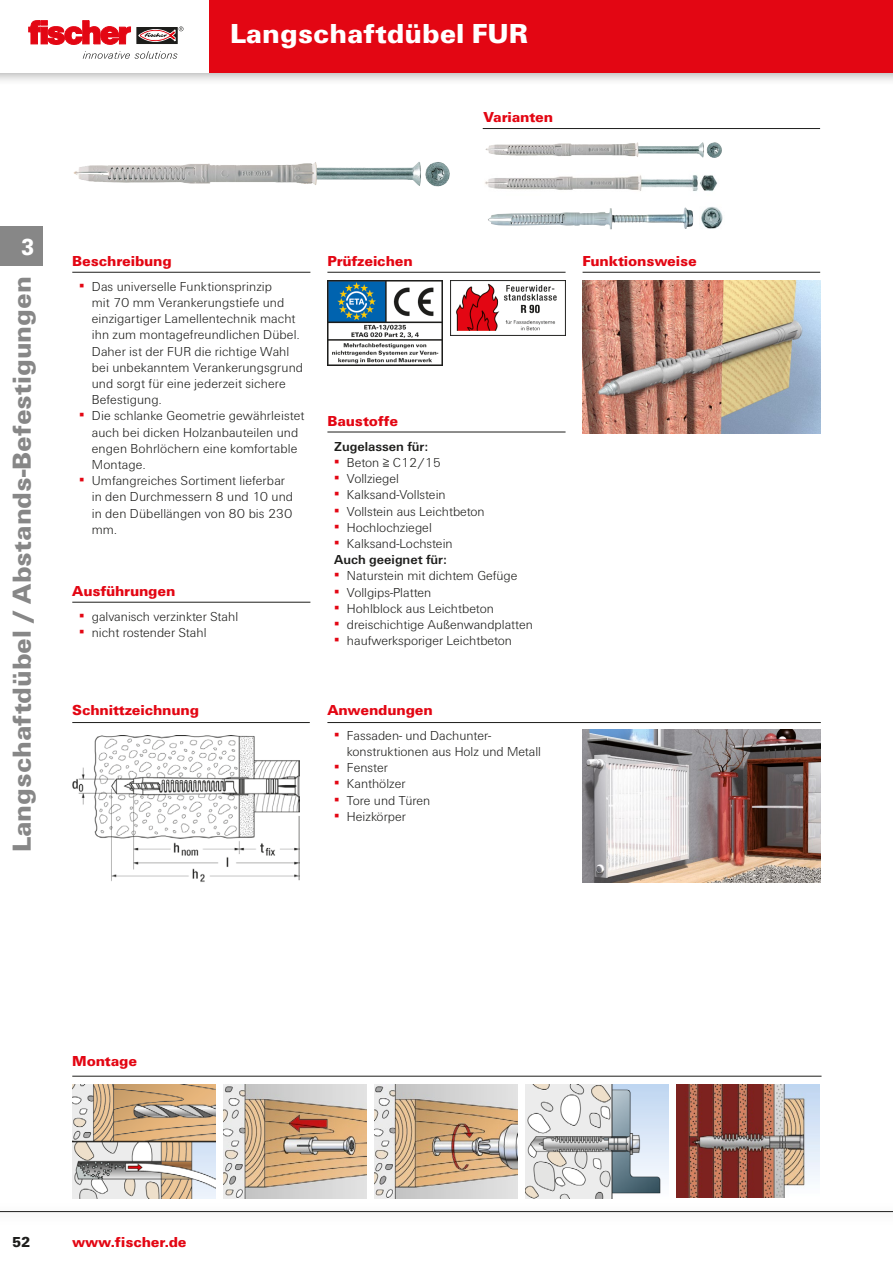
<style>
.page{position:relative;width:893px;height:1263px;background:#fff}
.page>*{position:absolute;margin:0;border:0;box-sizing:border-box;transform-origin:0 0}
.t1{font:900 28.5px "Fi We";color:#fff}
.t2{font:900 27px "Fi We";color:#878787}
.t3{font:900 24px "Fi We";color:#fff;scale:.88 1}
.t4{font:900 15px "Fi We";letter-spacing:-.01em;color:#e30613}
.t5{font:900 15px "Fi We";color:#1d1d1b}
.t6{font:300 13.5px/16.2px "Fi We";color:#1d1d1b}
.t7{font:700 13.5px "Fi We";color:#1d1d1b}
.s1{font-weight:400;color:#e30613}
.s2{font-weight:700}
</style>
<div class="page">
<div style="left:0;top:0;width:893px;height:86px;background:#1d1d1b;opacity:.4"></div>
<div style="left:0;top:0;width:893px;height:72px;background:#e30613"></div>
<hr style="left:0;top:1211px;width:893px;height:1px;background:#1d1d1b">
<div style="left:0;top:0;width:208px;height:72px;background:#fff"></div>
<svg style="left:137px;top:27px;width:41px;height:17px"></svg>
<svg style="left:29px;top:21px;width:102px;height:24px"></svg>
<svg style="left:139px;top:26px;width:44px;height:15px"></svg>
<svg style="left:83px;top:51px;width:94px;height:8px"></svg>
<div style="left:0;top:226px;width:43px;height:40px;background:#878787"></div>
<img style="left:583px;top:729px;width:238px;height:153px">
<hr style="left:72px;top:1076px;width:749px;height:1px;background:#1d1d1b">
<img style="left:583px;top:280px;width:238px;height:153px">
<hr style="left:72px;top:272px;width:238px;height:1px;background:#1d1d1b">
<hr style="left:483px;top:128px;width:337px;height:1px;background:#1d1d1b">
<hr style="left:583px;top:272px;width:237px;height:1px;background:#1d1d1b">
<hr style="left:72px;top:722px;width:238px;height:1px;background:#1d1d1b">
<hr style="left:327px;top:722px;width:494px;height:1px;background:#1d1d1b">
<hr style="left:72px;top:602px;width:238px;height:1px;background:#1d1d1b">
<hr style="left:327px;top:272px;width:239px;height:1px;background:#1d1d1b">
<hr style="left:327px;top:432px;width:239px;height:1px;background:#1d1d1b">
<img style="left:73px;top:162px;width:348px;height:24px">
<img style="left:327px;top:280px;width:115px;height:85px">
<img style="left:451px;top:280px;width:115px;height:56px">
<img style="left:223px;top:1085px;width:144px;height:113px">
<img style="left:374px;top:1085px;width:144px;height:113px">
<img style="left:525px;top:1085px;width:144px;height:113px">
<img style="left:677px;top:1085px;width:143px;height:113px">
<img style="left:72px;top:1085px;width:144px;height:113px">
<img style="left:72px;top:736px;width:228px;height:146px">
<img style="left:485px;top:142px;width:217px;height:14px">
<img style="left:485px;top:175px;width:233px;height:16px">
<img style="left:701px;top:207px;width:22px;height:22px">
<img style="left:488px;top:208px;width:198px;height:22px">
<h1 class="t1" style="left:230px;top:17px;width:300px">Langschaftdübel FUR</h1>
<p class="t4" style="left:484px;top:108px;width:71px">Varianten</p>
<h3 class="t3" style="left:21px;top:233px;width:16px">3</h3>
<h2 class="t2" style="left:7px;top:852px;width:577px;rotate:-90deg">Langschaftdübel / Abstands-Befestigungen</h2>
<p class="t4" style="left:72px;top:253px;width:101px">Beschreibung</p>
<p class="t6" style="left:92px;top:278px;width:213px;text-indent:-13px"><span class="s1">▪</span> Das universelle Funktionsprinzip<br>mit 70 mm Verankerungstiefe und einzigartiger Lamellentechnik macht ihn zum montagefreundlichen Dübel.<br>Daher ist der FUR die richtige Wahl bei unbekanntem Verankerungsgrund und sorgt für eine jederzeit sichere Befestigung.</p>
<p class="t6" style="left:92px;top:408px;width:214px;text-indent:-13px"><span class="s1">▪</span> Die schlanke Geometrie gewährleistet auch bei dicken Holzanbauteilen und engen Bohrlöchern eine komfortable<br>Montage.</p>
<p class="t6" style="left:92px;top:473px;width:203px;text-indent:-13px"><span class="s1">▪</span> Umfangreiches Sortiment lieferbar in den Durchmessern 8 und 10 und in den Dübellängen von 80 bis 230 mm.</p>
<p class="t4" style="left:72px;top:582px;width:105px">Ausführungen</p>
<p class="t6" style="left:79px;top:608px;width:161px"><span class="s1">▪</span> galvanisch verzinkter Stahl</p>
<p class="t6" style="left:79px;top:625px;width:129px"><span class="s1">▪</span> nicht rostender Stahl</p>
<p class="t4" style="left:72px;top:701px;width:128px">Schnittzeichnung</p>
<p class="t4" style="left:327px;top:252px;width:87px">Prüfzeichen</p>
<p class="t4" style="left:327px;top:412px;width:72px">Baustoffe</p>
<p class="t7" style="left:334px;top:439px;width:95px">Zugelassen für:</p>
<p class="t6" style="left:334px;top:454px;width:108px"><span class="s1">▪</span> Beton ≧ C12/15</p>
<p class="t6" style="left:334px;top:471px;width:66px"><span class="s1">▪</span> Vollziegel</p>
<p class="t6" style="left:334px;top:487px;width:113px"><span class="s1">▪</span> Kalksand-Vollstein</p>
<p class="t6" style="left:334px;top:503px;width:152px"><span class="s1">▪</span> Vollstein aus Leichtbeton</p>
<p class="t6" style="left:334px;top:519px;width:99px"><span class="s1">▪</span> Hochlochziegel</p>
<p class="t6" style="left:334px;top:535px;width:120px"><span class="s1">▪</span> Kalksand-Lochstein<br><span class="s2">Auch geeignet für:</span></p>
<p class="t6" style="left:334px;top:568px;width:185px"><span class="s1">▪</span> Naturstein mit dichtem Gefüge</p>
<p class="t6" style="left:334px;top:584px;width:99px"><span class="s1">▪</span> Vollgips-Platten</p>
<p class="t6" style="left:334px;top:600px;width:161px"><span class="s1">▪</span> Hohlblock aus Leichtbeton</p>
<p class="t6" style="left:334px;top:616px;width:200px"><span class="s1">▪</span> dreischichtige Außenwandplatten</p>
<p class="t6" style="left:334px;top:633px;width:179px"><span class="s1">▪</span> haufwerksporiger Leichtbeton</p>
<p class="t4" style="left:327px;top:702px;width:107px">Anwendungen</p>
<p class="t6" style="left:347px;top:727px;width:196px;text-indent:-13px"><span class="s1">▪</span> Fassaden- und Dachunter&shy;konstruktionen aus Holz und Metall</p>
<p class="t6" style="left:334px;top:760px;width:55px"><span class="s1">▪</span> Fenster</p>
<p class="t6" style="left:334px;top:776px;width:73px"><span class="s1">▪</span> Kanthölzer</p>
<p class="t6" style="left:334px;top:792px;width:98px"><span class="s1">▪</span> Tore und Türen</p>
<p class="t6" style="left:334px;top:808px;width:73px"><span class="s1">▪</span> Heizkörper</p>
<p class="t4" style="left:583px;top:252px;width:116px">Funktionsweise</p>
<p class="t4" style="left:72px;top:1052px;width:67px">Montage</p>
<p class="t5" style="left:12px;top:1234px;width:20px">52</p>
<p class="t4" style="left:72px;top:1233px;width:116px">www.fischer.de</p>
</div>
